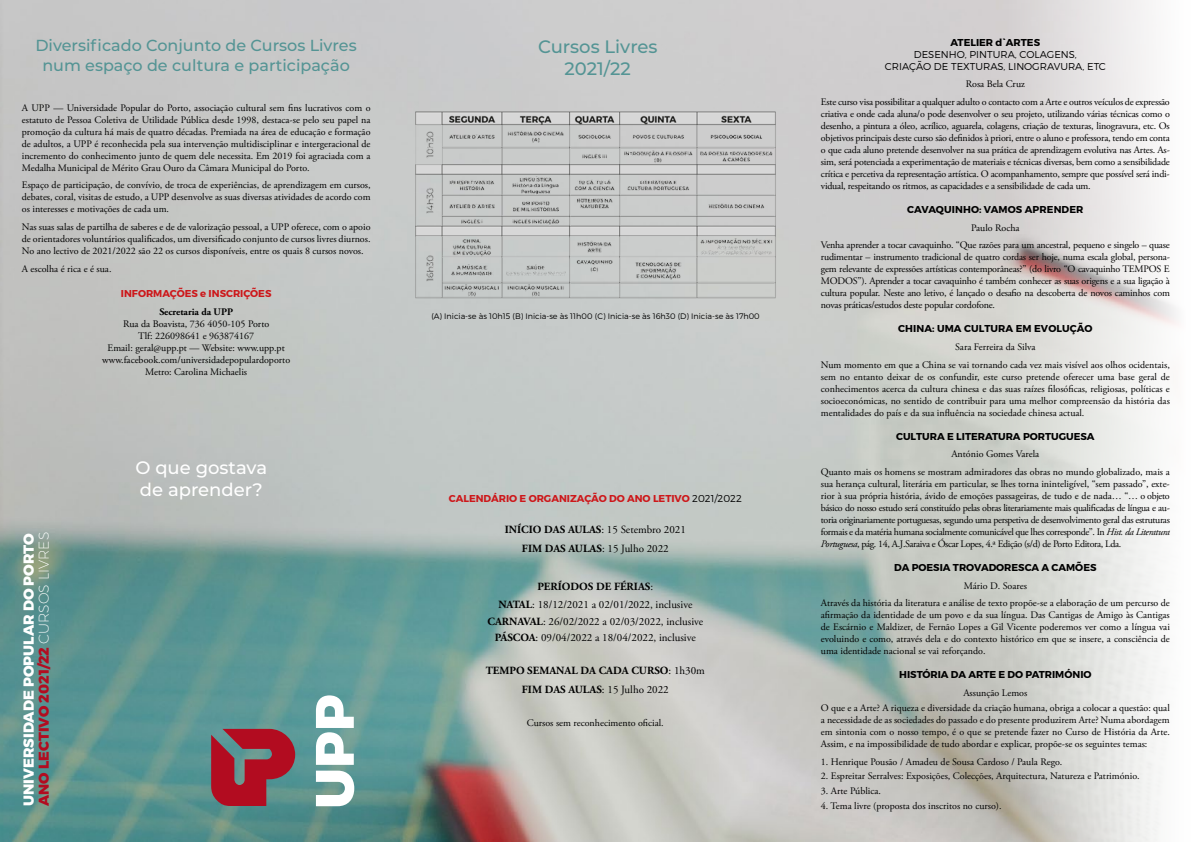
<style>
.page{position:relative;width:1191px;height:842px;background:#fff}
.page>*{position:absolute;margin:0;border:0;box-sizing:border-box;transform-origin:0 0}
.t1{font:800 54px "Montserrat";color:#fff}
.t2{font:500 18px/21.6px "Montserrat";color:#fff}
.t3{font:500 18px/21.6px "Montserrat";color:#549494;text-align:center}
.t4{font:500 16px/19.2px "Montserrat";color:#549494;text-align:center}
.t5{font:800 14.5px "Montserrat";color:#fff}
.t6{font:800 14.2px "Montserrat";color:#b20c20}
.t7{font:11px/18.9px "Adobe Garamond Pro";color:#000;text-align:center}
.t8{font:700 11px/18.9px "Adobe Garamond Pro";color:#000;text-align:center}
.t9{font:10px/12px "Adobe Garamond Pro";color:#000;text-align:justify}
.t10{font:10px/17.7px "Adobe Garamond Pro";letter-spacing:-.02em;color:#000;text-align:center}
.t11{font:700 10px "Montserrat";color:#000}
.t12{font:700 10px "Montserrat";color:#cd171a}
.t13{font:300 10px/12px "Montserrat";color:#000;text-align:center}
.t14{font:700 10px "Adobe Garamond Pro";color:#000}
.t15{font:300 8px "Montserrat";color:#000}
.s1{font-weight:200;color:#fff}
.s2{font-weight:300;color:#000}
.s3{font-weight:700}
.s4{font-weight:400}
.s5{font-style:italic}
</style>
<div class="page">
<img style="left:0;top:0;width:1178px;height:842px">
<svg style="left:211px;top:729px;width:84px;height:77px;background:#953945"></svg>
<img style="left:385px;top:56px;width:421px;height:297px">
<h3 class="t4" style="left:35px;top:36px;width:323px">Diversificado Conjunto de Cursos Livres num espaço de cultura e participação</h3>
<p class="t9" style="left:22px;top:102px;width:350px">A UPP — Universidade Popular do Porto, associação cultural sem fins lucrativos com o estatuto de Pessoa Coletiva de Utilidade Pública desde 1998, destaca-se pelo seu papel na promoção da cultura há mais de quatro décadas. Premiada na área de educação e formação de adultos, a UPP é reconhecida pela sua intervenção multidisciplinar e intergeracional de incremento do conhecimento junto de quem dele necessita. Em 2019 foi agraciada com a Medalha Municipal de Mérito Grau Ouro da Câmara Municipal do Porto.</p>
<p class="t9" style="left:22px;top:179px;width:350px">Espaço de participação, de convívio, de troca de experiências, de aprendizagem em cursos, debates, coral, visitas de estudo, a UPP desenvolve as suas diversas atividades de acordo com os interesses e motivações de cada um.</p>
<p class="t9" style="left:22px;top:221px;width:350px">Nas suas salas de partilha de saberes e de de valorização pessoal, a UPP oferece, com o apoio de orientadores voluntários qualificados, um diversificado conjunto de cursos livres diurnos.<br>No ano lectivo de 2021/2022 são 22 os cursos disponíveis, entre os quais 8 cursos novos.</p>
<p class="t9" style="left:22px;top:263px;width:91px">A escolha é rica e é sua.</p>
<p class="t12" style="left:121px;top:288px;width:152px">INFORMAÇÕES e INSCRIÇÕES</p>
<p class="t14" style="left:159px;top:306px;width:75px">Secretaria da UPP</p>
<p class="t9" style="left:102px;top:318px;width:189px;text-align:center">Rua da Boavista, 736 4050-105 Porto<br>Tlf: 226098641 e 963874167<br>Email: geral@upp.pt — Website: www.upp.pt www.facebook.com/universidadepopulardoporto Metro: Carolina Michaelis</p>
<h3 class="t6" style="left:35px;top:806px;width:275px;rotate:-90deg">ANO LECTIVO 2021/22 <span class="s1">CURSOS LIVRES</span></h3>
<h3 class="t5" style="left:20px;top:806px;width:274px;rotate:-90deg">UNIVERSIDADE POPULAR DO PORTO</h3>
<h2 class="t2" style="left:135px;top:456px;width:133px">O que gostava de aprender?</h2>
<h1 class="t1" style="left:301px;top:809px;width:116px;rotate:-90deg">UPP</h1>
<h2 class="t3" style="left:538px;top:36px;width:121px">Cursos Livres<br>2021/22</h2>
<p class="t15" style="left:431px;top:311px;width:330px">(A) Inicia-se às 10h15 (B) Inicia-se às 11h00 (C) Inicia-se às 16h30 (D) Inicia-se às 17h00</p>
<p class="t12" style="left:449px;top:492px;width:294px">CALENDÁRIO E ORGANIZAÇÃO DO ANO LETIVO <span class="s2">2021/2022</span></p>
<p class="t7" style="left:505px;top:520px;width:183px"><span class="s3">INÍCIO DAS AULAS</span>: 15 Setembro 2021<br><span class="s3">FIM DAS AULAS</span>: 15 Julho 2022</p>
<p class="t7" style="left:498px;top:577px;width:195px"><span class="s3">PERÍODOS DE FÉRIAS</span>:<br><span class="s3">NATAL</span>: 18/12/2021 a 02/01/2022, inclusive</p>
<p class="t7" style="left:487px;top:613px;width:217px;line-height:16px"><span class="s3">CARNAVAL</span>: 26/02/2022 a 02/03/2022, inclusive<br><span class="s3">PÁSCOA</span>: 09/04/2022 a 18/04/2022, inclusive</p>
<p class="t8" style="left:486px;top:661px;width:221px">TEMPO SEMANAL DA CADA CURSO<span class="s4">: 1h30m<br></span>FIM DAS AULAS<span class="s4">: 15 Julho 2022</span></p>
<p class="t9" style="left:527px;top:717px;width:138px">Cursos sem reconhecimento oficial.</p>
<p class="t11" style="left:950px;top:36px;width:91px">ATELIER d`ARTES</p>
<p class="t13" style="left:885px;top:48px;width:222px">DESENHO, PINTURA, COLAGENS,<br>CRIAÇÃO DE TEXTURAS, LINOGRAVURA, ETC</p>
<p class="t10" style="left:821px;top:76px;width:350px">Rosa Bela Cruz<br>Este curso visa possibilitar a qualquer adulto o contacto com a Arte e outros veículos de expressão</p>
<p class="t9" style="left:821px;top:108px;width:350px">criativa e onde cada aluna/o pode desenvolver o seu projeto, utilizando várias técnicas como o desenho, a pintura a óleo, acrílico, aguarela, colagens, criação de texturas, linogravura, etc. Os objetivos principais deste curso são definidos à priori, entre o aluno e professora, tendo em conta o que cada aluno pretende desenvolver na sua prática de aprendizagem evolutiva nas Artes. As&shy;sim, será potenciada a experimentação de materiais e técnicas diversas, bem como a sensibilidade crítica e percetiva da representação artística. O acompanhamento, sempre que possível será indi&shy;vidual, respeitando os ritmos, as capacidades e a sensibilidade de cada um.</p>
<p class="t11" style="left:907px;top:203px;width:178px">CAVAQUINHO: VAMOS APRENDER</p>
<p class="t10" style="left:821px;top:219px;width:350px">Paulo Rocha<br>Venha aprender a tocar cavaquinho. “Que razões para um ancestral, pequeno e singelo – quase</p>
<p class="t9" style="left:821px;top:252px;width:350px">rudimentar – instrumento tradicional de quatro cordas ser hoje, numa escala global, persona&shy;gem relevante de expressões artísticas contemporâneas?” (do livro “O cavaquinho TEMPOS E MODOS”). Aprender a tocar cavaquinho é também conhecer as suas origens e a sua ligação à cultura popular. Neste ano letivo, é lançado o desafio na descoberta de novos caminhos com novas práticas/estudos deste popular cordofone.</p>
<p class="t11" style="left:898px;top:323px;width:196px">CHINA: UMA CULTURA EM EVOLUÇÃO</p>
<p class="t9" style="left:821px;top:338px;width:350px;line-height:17.7px;text-align:center">Sara Ferreira da Silva<br>Num momento em que a China se vai tornando cada vez mais visível aos olhos ocidentais,</p>
<p class="t9" style="left:821px;top:371px;width:350px">sem no entanto deixar de os confundir, este curso pretende oferecer uma base geral de conhecimentos acerca da cultura chinesa e das suas raízes filosóficas, religiosas, políticas e socioeconómicas, no sentido de contribuir para uma melhor compreensão da história das mentalidades do país e da sua influência na sociedade chinesa actual.</p>
<p class="t11" style="left:896px;top:430px;width:200px">CULTURA E LITERATURA PORTUGUESA</p>
<p class="t9" style="left:821px;top:446px;width:350px;line-height:17.7px;text-align:center">António Gomes Varela<br>Quanto mais os homens se mostram admiradores das obras no mundo globalizado, mais a</p>
<p class="t9" style="left:821px;top:478px;width:350px">sua herança cultural, literária em particular, se lhes torna ininteligível, “sem passado”, exte&shy;rior à sua própria história, ávido de emoções passageiras, de tudo e de nada… “… o objeto básico do nosso estudo será constituído pelas obras literariamente mais qualificadas de língua e au&shy;toria originariamente portuguesas, segundo uma perspetiva de desenvolvimento geral das estruturas formais e da matéria humana socialmente comunicável que lhes corresponde”. In <span class="s5">Hist. da Literatura Portuguesa</span>, pág. 14, A.J.Saraiva e Óscar Lopes, 4.ª Edição (s/d) de Porto Editora, Lda.</p>
<p class="t11" style="left:894px;top:561px;width:204px">DA POESIA TROVADORESCA A CAMÕES</p>
<p class="t9" style="left:821px;top:577px;width:350px;line-height:17.7px;text-align:center">Mário D. Soares<br>Através da história da literatura e análise de texto propõe-se a elaboração de um percurso de</p>
<p class="t9" style="left:821px;top:610px;width:350px">afirmação da identidade de um povo e da sua língua. Das Cantigas de Amigo às Cantigas de Escárnio e Maldizer, de Fernão Lopes a Gil Vicente poderemos ver como a língua vai evoluindo e como, através dela e do contexto histórico em que se insere, a consciência de uma identidade nacional se vai reforçando.</p>
<p class="t11" style="left:899px;top:669px;width:194px">HISTÓRIA DA ARTE E DO PATRIMÓNIO</p>
<p class="t9" style="left:821px;top:686px;width:350px;line-height:14.8px;text-align:center">Assunção Lemos<br>O que e a Arte? A riqueza e diversidade da criação humana, obriga a colocar a questão: qual</p>
<p class="t9" style="left:821px;top:714px;width:350px">a necessidade de as sociedades do passado e do presente produzirem Arte? Numa abordagem em sintonia com o nosso tempo, é o que se pretende fazer no Curso de História da Arte.<br>Assim, e na impossibilidade de tudo abordar e explicar, propõe-se os seguintes temas:</p>
<p class="t9" style="left:821px;top:756px;width:243px">1. Henrique Pousão / Amadeu de Sousa Cardoso / Paula Rego.</p>
<p class="t9" style="left:821px;top:771px;width:320px">2. Espreitar Serralves: Exposições, Colecções, Arquitectura, Natureza e Património.</p>
<p class="t9" style="left:821px;top:785px;width:62px">3. Arte Pública.</p>
<p class="t9" style="left:821px;top:800px;width:182px">4. Tema livre (proposta dos inscritos no curso).</p>
</div>
